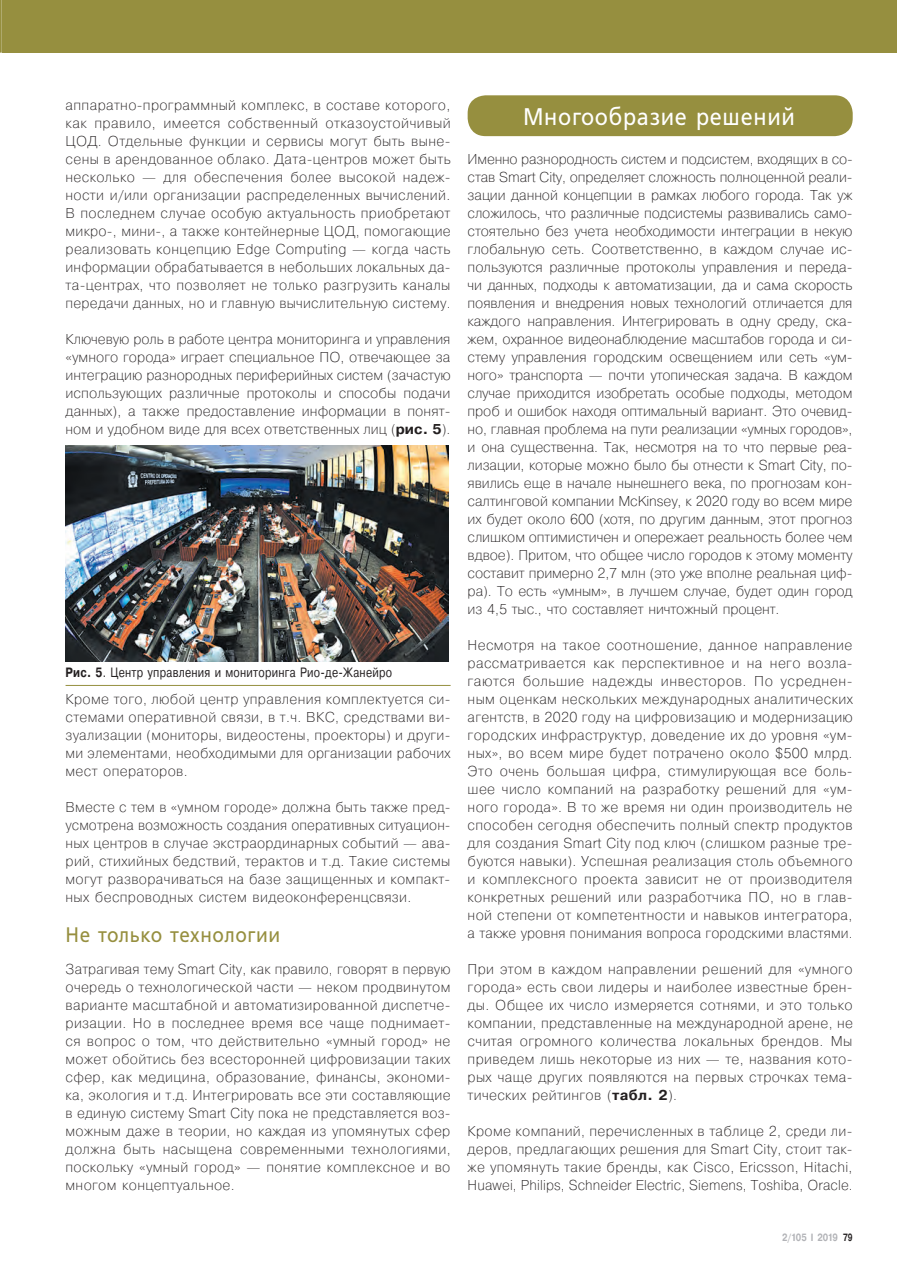
<style>
.page{position:relative;width:897px;height:1267px;background:#fff}
.page>*{position:absolute;margin:0;border:0;box-sizing:border-box;transform-origin:0 0}
.t1{font:24px "Free Set";letter-spacing:.035em;color:#fff;scale:.9 1}
.t2{font:21px "Free Set";letter-spacing:.035em;color:#968f3f;scale:.9 1}
.t3{font:200 14.25px/18px "Pragmatica";letter-spacing:.015em;color:#231f20;text-align:justify}
.t4{font:13.5px "Pragmatica";letter-spacing:.025em;color:#231f20;scale:.8 1}
.t5{font:700 10.5px "Pragmatica";letter-spacing:-.04em;color:#b2b3b7;scale:.8 1}
.s1{font-weight:700}
.s2{color:#231f20}
</style>
<div class="page">
<div style="left:2px;top:0;width:894px;height:53px;background:#968f3f"></div>
<hr style="left:66px;top:685px;width:384px;height:1px;background:#968f3f">
<img style="left:66px;top:446px;width:382px;height:215px">
<div style="left:467px;top:95px;width:385px;height:41px;background:#968f3f;border-radius:18px"></div>
<svg style="left:0;top:0;width:2px;height:53px"></svg>
<p class="t3" style="left:66px;top:95px;width:387px">аппаратно-программный комплекс, в составе которого, как правило, имеется собственный отказоустойчивый ЦОД. Отдельные функции и сервисы могут быть выне&shy;сены в арендованное облако. Дата-центров может быть несколько — для обеспечения более высокой надеж&shy;ности и/или организации распределенных вычислений.<br>В последнем случае особую актуальность приобретают микро-, мини-, а также контейнерные ЦОД, помогающие реализовать концепцию Edge Computing — когда часть информации обрабатывается в небольших локальных да&shy;та-центрах, что позволяет не только разгрузить каналы передачи данных, но и главную вычислительную систему.</p>
<p class="t3" style="left:66px;top:329px;width:387px">Ключевую роль в работе центра мониторинга и управления «умного города» играет специальное ПО, отвечающее за интеграцию разнородных периферийных систем (зачастую использующих различные протоколы и способы подачи данных), а также предоставление информации в понят&shy;ном и удобном виде для всех ответственных лиц (<span class="s1">РИС. 5</span>).</p>
<p class="t4" style="left:66px;top:663px;width:409px"><span class="s1">РИС. 5</span>. Центр управления и мониторинга Рио-де-Жанейро</p>
<p class="t3" style="left:66px;top:689px;width:386px">Кроме того, любой центр управления комплектуется си&shy;стемами оперативной связи, в т.ч. ВКС, средствами ви&shy;зуализации (мониторы, видеостены, проекторы) и други&shy;ми элементами, необходимыми для организации рабочих мест операторов.</p>
<p class="t3" style="left:66px;top:797px;width:386px">Вместе с тем в «умном городе» должна быть также пред&shy;усмотрена возможность создания оперативных ситуацион&shy;ных центров в случае экстраординарных событий — ава&shy;рий, стихийных бедствий, терактов и т.д. Такие системы могут разворачиваться на базе защищенных и компакт&shy;ных беспроводных систем видеоконференцсвязи.</p>
<h2 class="t2" style="left:66px;top:921px;width:240px">Не только технологии</h2>
<p class="t3" style="left:66px;top:959px;width:387px">Затрагивая тему Smart City, как правило, говорят в первую очередь о технологической части — неком продвинутом варианте масштабной и автоматизированной диспетче&shy;ризации. Но в последнее время все чаще поднимает&shy;ся вопрос о том, что действительно «умный город» не может обойтись без всесторонней цифровизации таких сфер, как медицина, образование, финансы, экономи&shy;ка, экология и т.д. Интегрировать все эти составляющие в единую систему Smart City пока не представляется воз&shy;можным даже в теории, но каждая из упомянутых сфер должна быть насыщена современными технологиями, поскольку «умный город» — понятие комплексное и во многом концептуальное.</p>
<h1 class="t1" style="left:523px;top:102px;width:303px">Многообразие решений</h1>
<p class="t3" style="left:467px;top:149px;width:386px">Именно разнородность систем и подсистем, входящих в со&shy;став Smart City, определяет сложность полноценной реали&shy;зации данной концепции в рамках любого города. Так уж сложилось, что различные подсистемы развивались само&shy;стоятельно без учета необходимости интеграции в некую глобальную сеть. Соответственно, в каждом случае ис&shy;пользуются различные протоколы управления и переда&shy;чи данных, подходы к автоматизации, да и сама скорость появления и внедрения новых технологий отличается для каждого направления. Интегрировать в одну среду, ска&shy;жем, охранное видеонаблюдение масштабов города и си&shy;стему управления городским освещением или сеть «ум&shy;ного» транспорта — почти утопическая задача. В каждом случае приходится изобретать особые подходы, методом проб и ошибок находя оптимальный вариант. Это очевид&shy;но, главная проблема на пути реализации «умных городов», и она существенна. Так, несмотря на то что первые реа&shy;лизации, которые можно было бы отнести к Smart City, по&shy;явились еще в начале нынешнего века, по прогнозам кон&shy;салтинговой компании McKinsey, к 2020 году во всем мире их будет около 600 (хотя, по другим данным, этот прогноз слишком оптимистичен и опережает реальность более чем вдвое). Притом, что общее число городов к этому моменту составит примерно 2,7 млн (это уже вполне реальная циф&shy;ра). То есть «умным», в лучшем случае, будет один город из 4,5 тыс., что составляет ничтожный процент.</p>
<p class="t3" style="left:467px;top:635px;width:386px">Несмотря на такое соотношение, данное направление рассматривается как перспективное и на него возла&shy;гаются большие надежды инвесторов. По усреднен&shy;ным оценкам нескольких международных аналитических агентств, в 2020 году на цифровизацию и модернизацию городских инфраструктур, доведение их до уровня «ум&shy;ных», во всем мире будет потрачено около $500 млрд.<br>Это очень большая цифра, стимулирующая все боль&shy;шее число компаний на разработку решений для «ум&shy;ного города». В то же время ни один производитель не способен сегодня обеспечить полный спектр продуктов для создания Smart City под ключ (слишком разные тре&shy;буются навыки). Успешная реализация столь объемного и комплексного проекта зависит не от производителя конкретных решений или разработчика ПО, но в глав&shy;ной степени от компетентности и навыков интегратора, а также уровня понимания вопроса городскими властями.</p>
<p class="t3" style="left:467px;top:959px;width:387px">При этом в каждом направлении решений для «умного города» есть свои лидеры и наиболее известные брен&shy;ды. Общее их число измеряется сотнями, и это только компании, представленные на международной арене, не считая огромного количества локальных брендов. Мы приведем лишь некоторые из них — те, названия кото&shy;рых чаще других появляются на первых строчках тема&shy;тических рейтингов (<span class="s1">ТАБЛ. 2</span>).</p>
<p class="t3" style="left:467px;top:1121px;width:386px">Кроме компаний, перечисленных в таблице 2, среди ли&shy;деров, предлагающих решения для Smart City, стоит так&shy;же упомянуть такие бренды, как Cisco, Ericsson, Hitachi, Huawei, Philips, Schneider Electric, Siemens, Toshiba, Oracle.</p>
<p class="t5" style="left:781px;top:1230px;width:90px">2/105 I 2019 <span class="s2">79</span></p>
</div>
